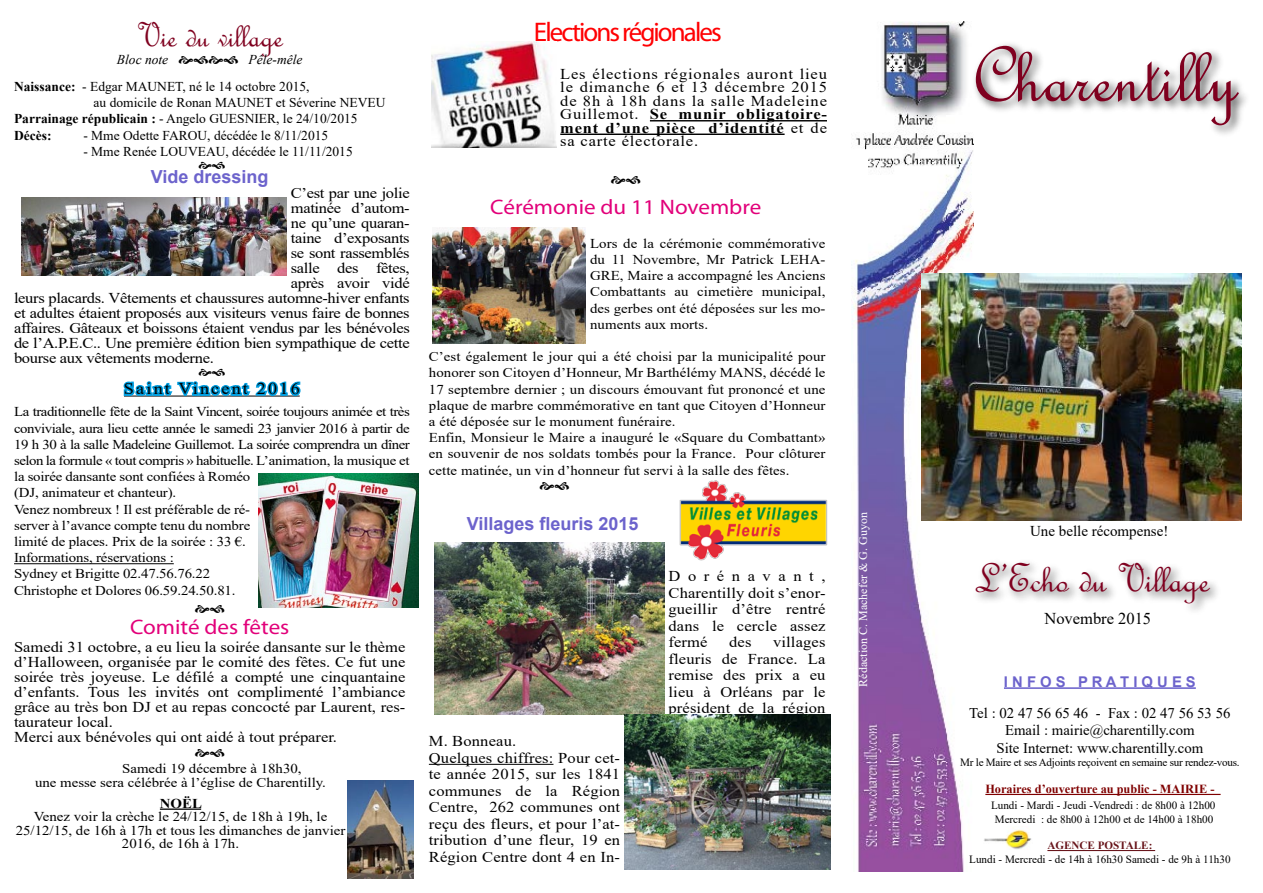
<style>
.page{position:relative;width:1263px;height:893px;background:#fff}
.page>*{position:absolute;margin:0;border:0;box-sizing:border-box;transform-origin:0 0}
.t1{font:84px "French Script";color:#7f001f}
.t2{font:42px "French Script";color:#7f001f}
.t3{font:36px "French Script";color:#7f001f}
.t4{font:27px "Myriad Pro";letter-spacing:-.07em;color:#ff0003}
.t5{font:21px "Myriad Pro";color:#e2007a;scale:1.1 1}
.t6{font:700 18px "Arial";color:#6c63cc}
.t7{font:16.5px "Times New Roman";letter-spacing:.12em;color:#000;scale:1.1 1}
.t8{font:16.5px "Times New Roman";color:#000}
.t9{font:15px/16.5px "Times New Roman";color:#000;text-align:justify;scale:1.1 1}
.t10{font:15px "Times New Roman";letter-spacing:-.02em;color:#000;scale:1.1 1}
.t11{font:15px "Times New Roman";color:#000}
.t12{font:14.85px/17.7px "Times New Roman";color:#000;text-align:center}
.t13{font:700 14.85px "Arial";color:#6c63cc}
.t14{font:13.5px/16.2px "Times New Roman";color:#000;scale:1.1 1}
.t15{font:13.5px/16.2px "Times New Roman";color:#000}
.t16{font:italic 13.5px "Times New Roman";color:#000}
.t17{font:700 13.5px "Times New Roman";color:#000;scale:1.1 1}
.t18{font:700 12.3px "Times New Roman";color:#7f0000}
.t19{font:12px "Times New Roman";color:#fff}
.t20{font:11.1px/13.4px "Times New Roman";color:#000;text-align:center}
.t21{font:11.1px "Times New Roman";letter-spacing:-.02em;color:#000}
.t22{font:700 11.1px "Times New Roman";color:#68141a}
.s1{font-style:italic}
.s2{font-weight:700}
</style>
<div class="page">
<img style="left:852px;top:21px;width:121px;height:851px">
<img style="left:984px;top:828px;width:47px;height:21px">
<hr style="left:1004px;top:687px;width:192px;height:2px;background:#6c63cc">
<hr style="left:985px;top:794px;width:235px;height:1px;background:#7f0000">
<hr style="left:1047px;top:850px;width:108px;height:1px;background:#68141a">
<div style="left:971px;top:558px;width:251px;height:58px;background:#000;opacity:.75"></div>
<div style="left:970px;top:40px;width:282px;height:99px;background:#000;opacity:.75"></div>
<hr style="left:14px;top:563px;width:160px;height:1px;background:#000">
<hr style="left:160px;top:808px;width:41px;height:2px;background:#000">
<hr style="left:650px;top:120px;width:177px;height:1px;background:#000">
<hr style="left:560px;top:134px;width:225px;height:1px;background:#000">
<hr style="left:429px;top:764px;width:124px;height:1px;background:#000">
<img style="left:347px;top:780px;width:67px;height:99px">
<img style="left:922px;top:274px;width:320px;height:246px">
<img style="left:21px;top:197px;width:266px;height:78px">
<img style="left:432px;top:41px;width:124px;height:106px">
<img style="left:433px;top:227px;width:153px;height:117px">
<img style="left:259px;top:473px;width:160px;height:134px">
<img style="left:435px;top:542px;width:229px;height:172px">
<img style="left:624px;top:714px;width:207px;height:155px">
<img style="left:679px;top:480px;width:149px;height:81px">
<svg style="left:123px;top:381px;width:178px;height:16px"></svg>
<h3 class="t3" style="left:137px;top:13px;width:148px">Vie du village</h3>
<p class="t16" style="left:117px;top:50px;width:53px">Bloc note</p>
<p class="t15" style="left:14px;top:46px;width:297px;line-height:26.7px;text-indent:234px"><span class="s1">Pêle-mêle<br></span><span class="s2">Naissance:</span> - Edgar MAUNET, né le 14 octobre 2015,</p>
<p class="t15" style="left:14px;top:94px;width:373px;text-indent:80px">au domicile de Ronan MAUNET et Séverine NEVEU<br><span class="s2">Parrainage républicain :</span> - Angelo GUESNIER, le 24/10/2015<br><span class="s2">Décès:</span></p>
<p class="t15" style="left:83px;top:126px;width:246px">- Mme Odette FAROU, décédée le 8/11/2015</p>
<p class="t15" style="left:83px;top:143px;width:271px">- Mme Renée LOUVEAU, décédée le 11/11/2015</p>
<h3 class="t6" style="left:151px;top:164px;width:119px">Vide dressing</h3>
<p class="t10" style="left:291px;top:182px;width:110px">C’est par une jolie</p>
<p class="t10" style="left:291px;top:197px;width:109px">matinée d’autom-</p>
<p class="t10" style="left:291px;top:212px;width:109px">ne qu’une quaran-</p>
<p class="t10" style="left:291px;top:227px;width:110px">taine d’exposants</p>
<p class="t10" style="left:291px;top:242px;width:110px">se sont rassemblés</p>
<p class="t10" style="left:291px;top:257px;width:110px">salle des fêtes,</p>
<p class="t10" style="left:291px;top:272px;width:109px">après avoir vidé</p>
<p class="t10" style="left:14px;top:287px;width:361px">leurs placards. Vêtements et chaussures automne-hiver enfants</p>
<p class="t10" style="left:14px;top:302px;width:361px">et adultes étaient proposés aux visiteurs venus faire de bonnes</p>
<p class="t10" style="left:14px;top:317px;width:361px">affaires. Gâteaux et boissons étaient vendus par les bénévoles</p>
<p class="t10" style="left:14px;top:332px;width:361px">de l’A.P.E.C.. Une première édition bien sympathique de cette</p>
<p class="t10" style="left:14px;top:347px;width:183px">bourse aux vêtements moderne.</p>
<p class="t7" style="left:124px;top:377px;width:161px">Saint Vincent 2016</p>
<p class="t14" style="left:14px;top:403px;width:361px">La traditionnelle fête de la Saint Vincent, soirée toujours animée et très conviviale, aura lieu cette année le samedi 23 janvier 2016 à partir de 19 h 30 à la salle Madeleine Guillemot. La soirée comprendra un dîner selon la formule « tout compris » habituelle. L’animation, la musique et la soirée dansante sont confiées à Roméo<br>(DJ, animateur et chanteur).<br>Venez nombreux ! Il est préférable de ré-<br>server à l’avance compte tenu du nombre<br>limité de places. Prix de la soirée : 33 €.<br>Informations, réservations :<br>Sydney et Brigitte 02.47.56.76.22<br>Christophe et Dolores 06.59.24.50.81.</p>
<h3 class="t5" style="left:130px;top:614px;width:146px">Comité des fêtes</h3>
<p class="t9" style="left:14px;top:639px;width:357px;line-height:15px;text-align:left">Samedi 31 octobre, a eu lieu la soirée dansante sur le thème d’Halloween, organisée par le comité des fêtes. Ce fut une soirée très joyeuse. Le défilé a compté une cinquantaine d’enfants. Tous les invités ont complimenté l’ambiance grâce au très bon DJ et au repas concocté par Laurent, res&shy;taurateur local.<br>Merci aux bénévoles qui ont aidé à tout préparer.</p>
<p class="t14" style="left:35px;top:761px;width:266px;line-height:13.5px;text-indent:87px">Samedi 19 décembre à 18h30, une messe sera célébrée à l’église de Charentilly.</p>
<p class="t17" style="left:160px;top:793px;width:40px">NOËL</p>
<p class="t14" style="left:16px;top:809px;width:301px;line-height:13.5px;text-align:center">Venez voir la crèche le 24/12/15, de 18h à 19h, le<br>25/12/15, de 16h à 17h et tous les dimanches de janvier<br>2016, de 16h à 17h.</p>
<h3 class="t4" style="left:534px;top:15px;width:189px">Elections régionales</h3>
<p class="t9" style="left:560px;top:66px;width:244px;line-height:13.5px">Les élections régionales auront lieu le dimanche 6 et 13 décembre 2015 de 8h à 18h dans la salle Madeleine Guillemot. <span class="s2">Se munir obligatoire&shy;ment d’une pièce d’identité</span> et de sa carte électorale.</p>
<h3 class="t5" style="left:490px;top:194px;width:248px">Cérémonie du 11 Novembre</h3>
<p class="t14" style="left:590px;top:235px;width:216px;text-align:justify">Lors de la cérémonie commémorative du 11 Novembre, Mr Patrick LEHA-GRE, Maire a accompagné les Anciens Combattants au cimetière municipal, des gerbes ont été déposées sur les mo&shy;numents aux morts.</p>
<p class="t14" style="left:429px;top:348px;width:362px">C’est également le jour qui a été choisi par la municipalité pour honorer son Citoyen d’Honneur, Mr Barthélémy MANS, décédé le 17 septembre dernier ; un discours émouvant fut prononcé et une plaque de marbre commémorative en tant que Citoyen d’Honneur a été déposée sur le monument funéraire.<br>Enfin, Monsieur le Maire a inauguré le «Square du Combattant» en souvenir de nos soldats tombés pour la France. Pour clôturer cette matinée, un vin d’honneur fut servi à la salle des fêtes.</p>
<h3 class="t6" style="left:467px;top:511px;width:173px">Villages fleuris 2015</h3>
<p class="t9" style="left:429px;top:732px;width:175px;text-align:left">M. Bonneau.<br>Quelques chiffres: Pour cet&shy;te année 2015, sur les 1841 communes de la Région<br>Centre, 262 communes ont reçu des fleurs, et pour l’at&shy;tribution d’une fleur, 19 en<br>Région Centre dont 4 en In-</p>
<p class="t9" style="left:668px;top:567px;width:144px">Dorénavant, Charentilly doit s’enor&shy;gueillir d’être rentré dans le cercle assez fermé</p>
<p class="t9" style="left:668px;top:633px;width:144px;text-indent:105px">villages fleuris de France. La remise des prix a eu lieu à Orléans par le président de la région</p>
<p class="t9" style="left:729px;top:633px;width:22px">des</p>
<p class="t19" style="left:855px;top:687px;width:176px;rotate:-90deg">Rédaction C. Machefer &amp; G. Guyon</p>
<h1 class="t1" style="left:973px;top:23px;width:265px">Charentilly</h1>
<p class="t11" style="left:1030px;top:520px;width:140px">Une belle récompense!</p>
<h2 class="t2" style="left:974px;top:552px;width:237px">L’Echo du Village</h2>
<p class="t8" style="left:1044px;top:607px;width:108px">Novembre 2015</p>
<p class="t13" style="left:1004px;top:671px;width:193px">I N F O S P R A T I Q U E S</p>
<p class="t12" style="left:969px;top:703px;width:263px">Tel : 02 47 56 65 46 - Fax : 02 47 56 53 56<br>Email : mairie@charentilly.com<br>Site Internet: www.charentilly.com</p>
<p class="t21" style="left:960px;top:755px;width:281px">Mr le Maire et ses Adjoints reçoivent en semaine sur rendez-vous.</p>
<p class="t18" style="left:985px;top:780px;width:231px">Horaires d’ouverture au public - MAIRIE -</p>
<p class="t20" style="left:991px;top:799px;width:226px">Lundi - Mardi - Jeudi -Vendredi : de 8h00 à 12h00<br>Mercredi : de 8h00 à 12h00 et de 14h00 à 18h00</p>
<p class="t22" style="left:1047px;top:838px;width:106px">AGENCE POSTALE:</p>
<p class="t20" style="left:969px;top:852px;width:263px">Lundi - Mercredi - de 14h à 16h30 Samedi - de 9h à 11h30</p>
</div>
